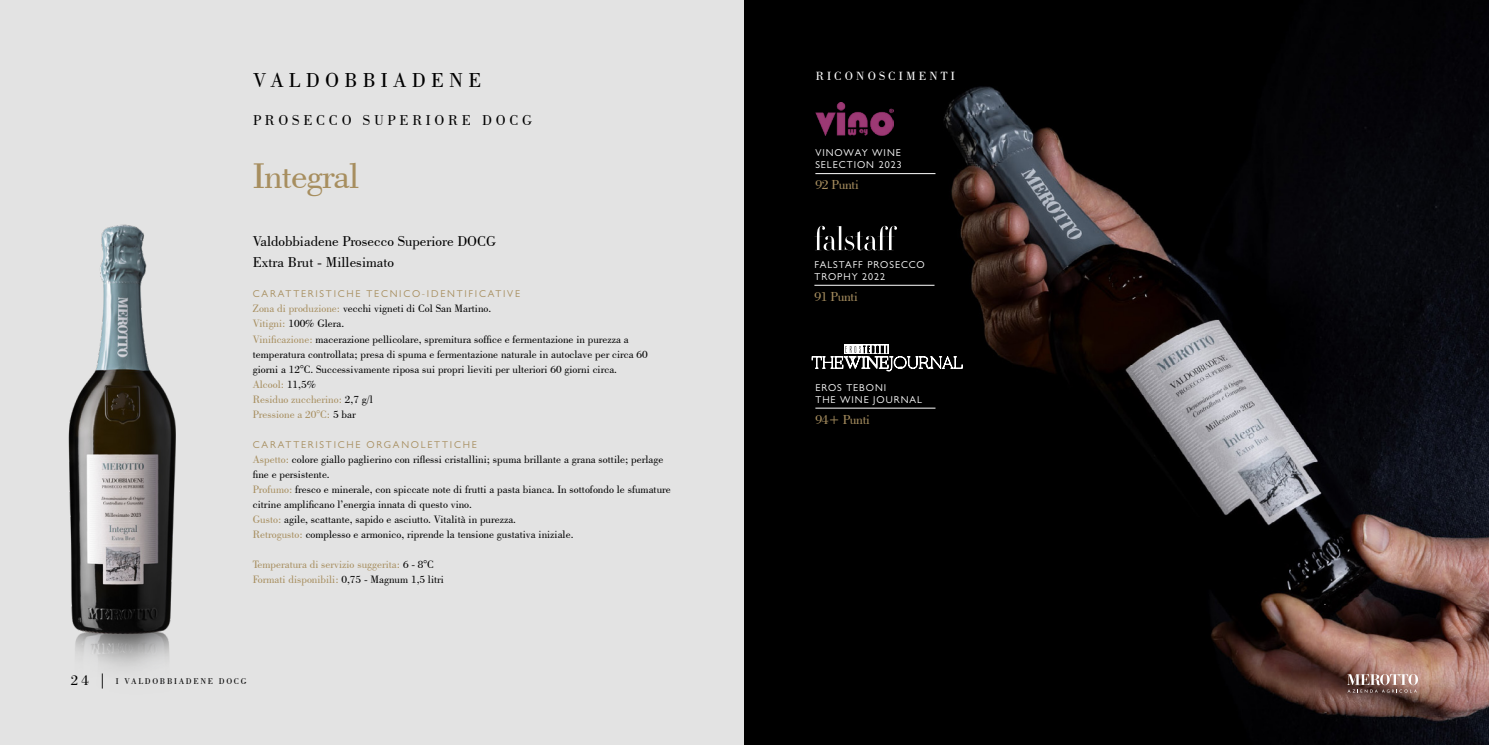
<style>
.page{position:relative;width:1489px;height:745px;background:#fff}
.page>*{position:absolute;margin:0;border:0;box-sizing:border-box;transform-origin:0 0}
.t1{font:37.5px "Bodoni BT";letter-spacing:-.025em;color:#a78e5f}
.t2{font:21.25px "Bodoni BT";letter-spacing:.25em;color:#000}
.t3{font:15px/21.2px "Bodoni BT";color:#000}
.t4{font:15px "Bodoni BT";letter-spacing:.25em;color:#000}
.t5{font:13.75px "Bodoni BT";letter-spacing:-.025em;color:#a78e5f}
.t6{font:12.5px "Bodoni BT";letter-spacing:.25em;color:#fff}
.t7{font:11.25px/15px "Bodoni BT";color:#000}
.t8{font:11.25px/15px "Bodoni BT";color:#a78e5f}
.t9{font:10px/12px "Gill Sans";letter-spacing:.1em;color:#fff}
.t10{font:10px "Gill Sans";letter-spacing:.175em;color:#a78e5f}
.t11{font:8.75px "Bodoni BT";letter-spacing:.2em;color:#000}
.s1{color:#a78e5f}
.s2{color:#000}
.s3{font-size:15px}
</style>
<div class="page">
<div style="left:0;top:0;width:744px;height:744px;background:#e3e3e3"></div>
<img style="left:744px;top:0;width:744px;height:744px">
<svg style="left:1346px;top:673px;width:71px;height:19px"></svg>
<hr style="left:814px;top:285px;width:120px;height:1px;background:#fff">
<hr style="left:815px;top:173px;width:120px;height:1px;background:#fff">
<hr style="left:815px;top:407px;width:120px;height:1px;background:#fff">
<svg style="left:814px;top:226px;width:83px;height:24px;background:#393939"></svg>
<img style="left:814px;top:103px;width:79px;height:33px">
<svg style="left:812px;top:344px;width:150px;height:27px"></svg>
<img style="left:68px;top:224px;width:108px;height:444px">
<h2 class="t2" style="left:253px;top:67px;width:230px">VALDOBBIADENE</h2>
<h3 class="t4" style="left:253px;top:110px;width:280px">PROSECCO SUPERIORE DOCG</h3>
<h1 class="t1" style="left:253px;top:153px;width:108px">Integral</h1>
<h3 class="t3" style="left:253px;top:230px;width:244px">Valdobbiadene Prosecco Superiore DOCG<br>Extra Brut - Millesimato</h3>
<p class="t10" style="left:253px;top:288px;width:268px">CARATTERISTICHE TECNICO-IDENTIFICATIVE</p>
<p class="t7" style="left:253px;top:301px;width:396px"><span class="s1">Zona di produzione:</span> vecchi vigneti di Col San Martino.<br><span class="s1">Vitigni:</span> 100% Glera.<br><span class="s1">Vinificazione:</span> macerazione pellicolare, spremitura soffice e fermentazione in purezza a temperatura controllata; presa di spuma e fermentazione naturale in autoclave per circa 60 giorni a 12°C. Successivamente riposa sui propri lieviti per ulteriori 60 giorni circa.<br><span class="s1">Alcool:</span> 11,5%<br><span class="s1">Residuo zuccherino:</span> 2,7 g/l<br><span class="s1">Pressione a 20°C:</span> 5 bar</p>
<p class="t10" style="left:253px;top:438px;width:225px">CARATTERISTICHE ORGANOLETTICHE</p>
<p class="t7" style="left:253px;top:451px;width:419px"><span class="s1">Aspetto:</span> colore giallo paglierino con riflessi cristallini; spuma brillante a grana sottile; perlage fine e persistente.<br><span class="s1">Profumo:</span> fresco e minerale, con spiccate note di frutti a pasta bianca. In sottofondo le sfumature citrine amplificano l’energia innata di questo vino.<br><span class="s1">Gusto:</span> agile, scattante, sapido e asciutto. Vitalità in purezza.<br><span class="s1">Retrogusto:</span> complesso e armonico, riprende la tensione gustativa iniziale.</p>
<p class="t8" style="left:253px;top:556px;width:192px">Temperatura di servizio suggerita: <span class="s2">6 - 8°C<br></span>Formati disponibili: <span class="s2">0,75 - Magnum 1,5 litri</span></p>
<p class="t11" style="left:71px;top:675px;width:177px"><span class="s3">24 |</span> I VALDOBBIADENE DOCG</p>
<p class="t6" style="left:815px;top:69px;width:141px">RICONOSCIMENTI</p>
<p class="t9" style="left:815px;top:147px;width:88px">VINOWAY WINE<br>SELECTION 2023</p>
<p class="t5" style="left:815px;top:176px;width:45px">92 Punti</p>
<p class="t9" style="left:814px;top:258px;width:112px">FALSTAFF PROSECCO<br>TROPHY 2022</p>
<p class="t5" style="left:814px;top:288px;width:45px">91 Punti</p>
<p class="t9" style="left:815px;top:381px;width:108px">EROS TEBONI<br>THE WINE JOURNAL</p>
<p class="t5" style="left:815px;top:410px;width:56px">94+ Punti</p>
</div>
